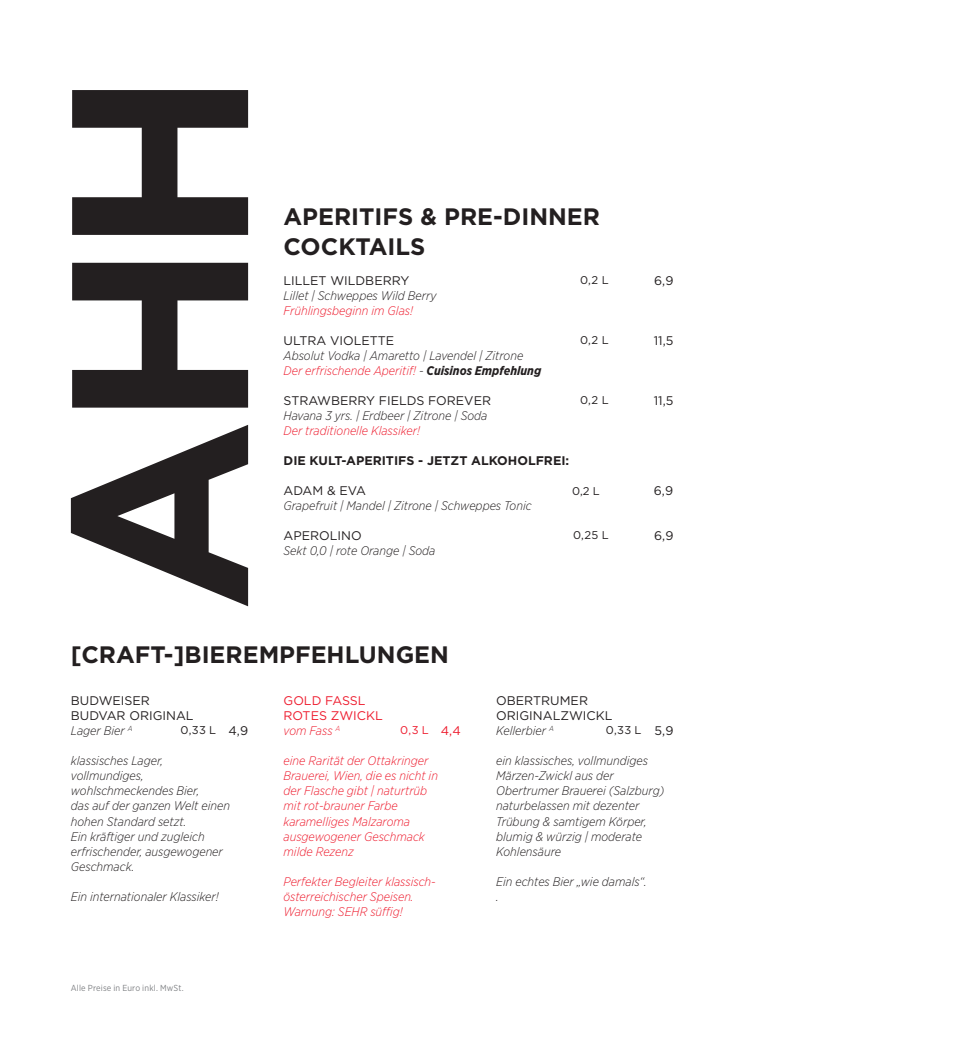
<style>
.page{position:relative;width:957px;height:1053px;background:#fff}
.page>*{position:absolute;margin:0;border:0;box-sizing:border-box;transform-origin:0 0}
.HL{font:700 23.75px/30px "Gotham";color:#231f20}
.t1{font:italic 300 12.5px/15px "Gotham Narrow";color:#231f20}
.t2{font:italic 300 12.5px/15px "Gotham Narrow";color:#ee1b2d}
.t3{font:12.5px "Gotham";color:#231f20}
.t4{font:700 12.5px "Gotham";color:#231f20}
.t5{font:12.5px/15px "Gotham";color:#ee1b2d}
.t6{font:11.25px "Gotham";color:#231f20}
.t7{font:11.25px "Gotham";color:#ee1b2d}
.t8{font:8.75px "Gotham Narrow";letter-spacing:.015em;color:#818386}
.s1{color:#231f20}
.s2{font-weight:700;color:#231f20}
.s3{font-size:12.5px}
</style>
<div class="page">
<svg style="left:71px;top:90px;width:177px;height:516px"></svg>
<p class="HL" style="left:283px;top:201px;width:318px">APERITIFS &amp; PRE-DINNER<br>COCKTAILS</p>
<p class="t3" style="left:283px;top:273px;width:127px">LILLET WILDBERRY</p>
<p class="t6" style="left:580px;top:273px;width:30px">0,2 L</p>
<p class="t3" style="left:654px;top:273px;width:21px">6,9</p>
<p class="t1" style="left:283px;top:288px;width:154px">Lillet | Schweppes Wild Berry</p>
<p class="t2" style="left:283px;top:303px;width:131px">Frühlingsbeginn im Glas!</p>
<p class="t3" style="left:283px;top:333px;width:112px">ULTRA VIOLETTE</p>
<p class="t6" style="left:580px;top:333px;width:30px">0,2 L</p>
<p class="t3" style="left:654px;top:333px;width:21px">11,5</p>
<p class="t1" style="left:283px;top:348px;width:241px">Absolut Vodka | Amaretto | Lavendel | Zitrone</p>
<p class="t2" style="left:283px;top:363px;width:259px">Der erfrischende Aperitif! <span class="s1">-</span> <span class="s2">Cuisinos Empfehlung</span></p>
<p class="t3" style="left:283px;top:393px;width:209px">STRAWBERRY FIELDS FOREVER</p>
<p class="t6" style="left:580px;top:393px;width:30px">0,2 L</p>
<p class="t3" style="left:654px;top:393px;width:21px">11,5</p>
<p class="t1" style="left:283px;top:408px;width:205px">Havana 3 yrs. | Erdbeer | Zitrone | Soda</p>
<p class="t2" style="left:283px;top:423px;width:138px">Der traditionelle Klassiker!</p>
<p class="t4" style="left:283px;top:452px;width:287px">DIE KULT-APERITIFS - JETZT ALKOHOLFREI:</p>
<p class="t3" style="left:283px;top:483px;width:84px">ADAM &amp; EVA</p>
<p class="t6" style="left:572px;top:484px;width:29px">0,2 L</p>
<p class="t3" style="left:654px;top:483px;width:21px">6,9</p>
<p class="t1" style="left:283px;top:498px;width:250px">Grapefruit | Mandel | Zitrone | Schweppes Tonic</p>
<p class="t3" style="left:283px;top:528px;width:80px">APEROLINO</p>
<p class="t6" style="left:573px;top:528px;width:37px">0,25 L</p>
<p class="t3" style="left:654px;top:528px;width:21px">6,9</p>
<p class="t1" style="left:283px;top:543px;width:153px">Sekt 0,0 | rote Orange | Soda</p>
<p class="HL" style="left:71px;top:639px;width:379px">[CRAFT-]BIEREMPFEHLUNGEN</p>
<p class="t5" style="left:283px;top:693px;width:101px">GOLD FASSL<br>ROTES ZWICKL</p>
<p class="t2" style="left:283px;top:723px;width:58px">vom Fass <sup>A</sup></p>
<p class="t7" style="left:400px;top:723px;width:62px">0,3 L <span class="s3">4,4</span></p>
<p class="t2" style="left:283px;top:753px;width:156px">eine Rarität der Ottakringer<br>Brauerei, Wien, die es nicht in der Flasche gibt | naturtrüb mit rot-brauner Farbe karamelliges Malzaroma ausgewogener Geschmack milde Rezenz</p>
<p class="t2" style="left:283px;top:873px;width:154px">Perfekter Begleiter klassisch&shy;österreichischer Speisen.</p>
<p class="t2" style="left:283px;top:903px;width:121px">Warnung: SEHR süffig!</p>
<p class="t3" style="left:71px;top:693px;width:81px">BUDWEISER</p>
<p class="t3" style="left:71px;top:708px;width:124px">BUDVAR ORIGINAL</p>
<p class="t1" style="left:71px;top:723px;width:63px">Lager Bier <sup>A</sup></p>
<p class="t6" style="left:180px;top:723px;width:69px">0,33 L <span class="s3">4,9</span></p>
<p class="t1" style="left:71px;top:753px;width:94px">klassisches Lager,</p>
<p class="t1" style="left:71px;top:768px;width:130px">vollmundiges, wohlschmeckendes Bier,</p>
<p class="t1" style="left:71px;top:798px;width:161px">das auf der ganzen Welt einen hohen Standard setzt.</p>
<p class="t1" style="left:71px;top:828px;width:153px">Ein kräftiger und zugleich erfrischender, ausgewogener<br>Geschmack.</p>
<p class="t1" style="left:71px;top:888px;width:149px">Ein internationaler Klassiker!</p>
<p class="t8" style="left:71px;top:981px;width:114px">Alle Preise in Euro inkl. MwSt.</p>
<p class="t3" style="left:496px;top:693px;width:93px">OBERTRUMER</p>
<p class="t3" style="left:496px;top:708px;width:118px">ORIGINALZWICKL</p>
<p class="t1" style="left:496px;top:723px;width:59px">Kellerbier <sup>A</sup></p>
<p class="t6" style="left:606px;top:723px;width:69px">0,33 L <span class="s3">5,9</span></p>
<p class="t1" style="left:496px;top:753px;width:153px">ein klassisches, vollmundiges</p>
<p class="t1" style="left:496px;top:768px;width:119px">Märzen-Zwickl aus der</p>
<p class="t1" style="left:496px;top:783px;width:170px">Obertrumer Brauerei (Salzburg)</p>
<p class="t1" style="left:496px;top:798px;width:145px">naturbelassen mit dezenter</p>
<p class="t1" style="left:496px;top:813px;width:152px">Trübung &amp; samtigem Körper,</p>
<p class="t1" style="left:496px;top:828px;width:147px">blumig &amp; würzig | moderate</p>
<p class="t1" style="left:496px;top:843px;width:66px">Kohlensäure</p>
<p class="t1" style="left:496px;top:873px;width:152px">Ein echtes Bier „wie damals“.</p>
<p class="t1" style="left:496px;top:888px;width:4px">.</p>
</div>
